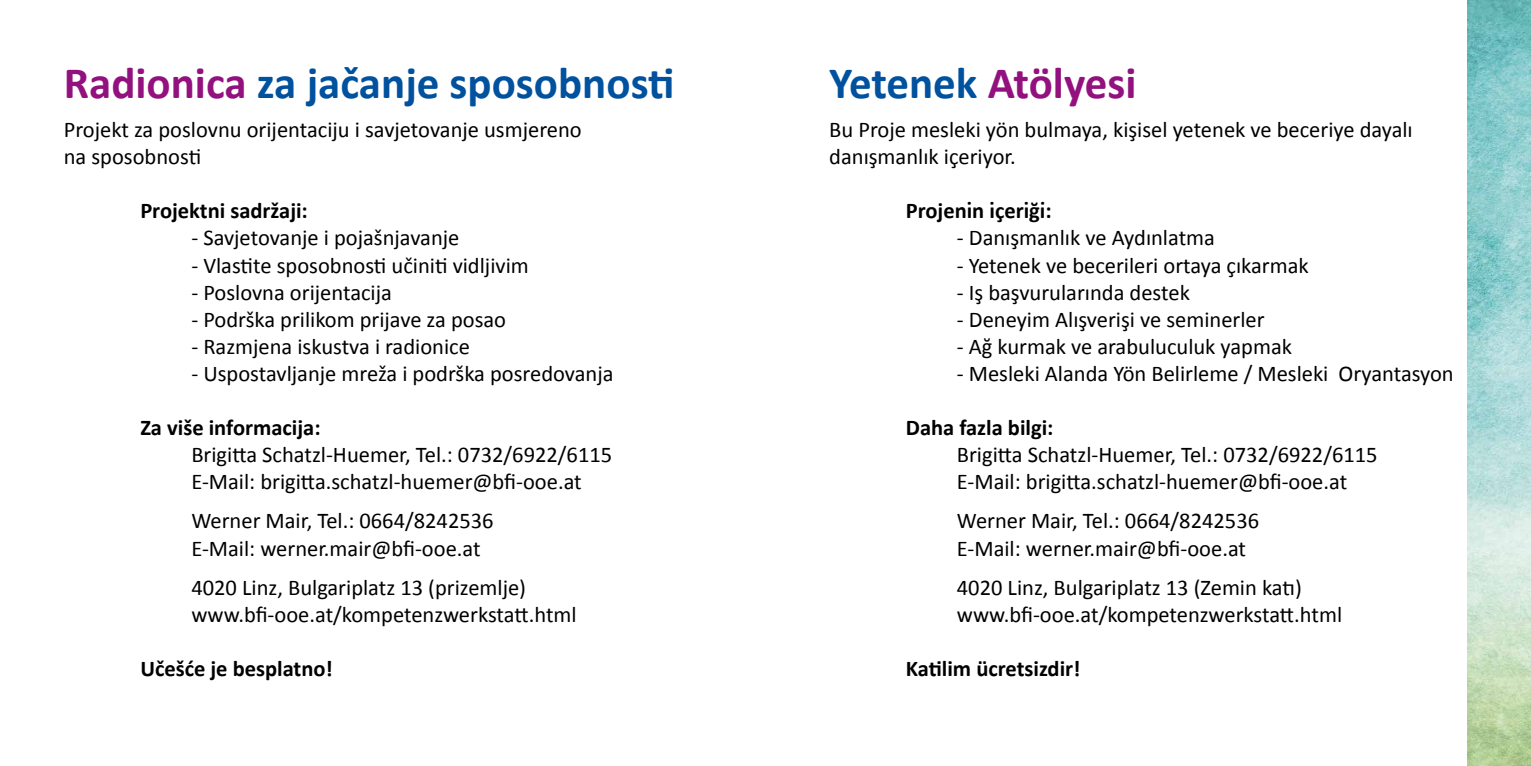
<style>
.page{position:relative;width:1531px;height:766px;background:#fff}
.page>*{position:absolute;margin:0;border:0;box-sizing:border-box;transform-origin:0 0}
.t1{font:700 45px "Calibri";color:#00519e}
.t2{font:700 45px "Calibri";color:#93117e}
.t3{font:22.5px/27px "Calibri";color:#000}
.t4{font:700 22.5px "Calibri";color:#000}
.s1{color:#93117e}
.s2{color:#00519e}
</style>
<div class="page">
<img style="left:1467px;top:0;width:64px;height:765px">
<h1 class="t1" style="left:64px;top:54px;width:612px"><span class="s1">Radionica</span> za jačanje sposobnosti</h1>
<p class="t3" style="left:64px;top:116px;width:519px">Projekt za poslovnu orijentaciju i savjetovanje usmjereno na sposobnosti</p>
<p class="t4" style="left:140px;top:196px;width:169px">Projektni sadržaji:</p>
<p class="t3" style="left:191px;top:224px;width:270px">- Savjetovanje i pojašnjavanje</p>
<p class="t3" style="left:191px;top:251px;width:339px">- Vlastite sposobnosti učiniti vidljivim</p>
<p class="t3" style="left:191px;top:278px;width:202px">- Poslovna orijentacija</p>
<p class="t3" style="left:191px;top:305px;width:316px">- Podrška prilikom prijave za posao</p>
<p class="t3" style="left:191px;top:332px;width:280px">- Razmjena iskustva i radionice</p>
<p class="t3" style="left:191px;top:359px;width:424px">- Uspostavljanje mreža i podrška posredovanja</p>
<p class="t4" style="left:140px;top:412px;width:182px">Za više informacija:</p>
<p class="t3" style="left:191px;top:440px;width:422px">Brigitta Schatzl-Huemer, Tel.: 0732/6922/6115<br>E-Mail: brigitta.schatzl-huemer@bfi-ooe.at</p>
<p class="t3" style="left:191px;top:507px;width:304px">Werner Mair, Tel.: 0664/8242536<br>E-Mail: werner.mair@bfi-ooe.at</p>
<p class="t3" style="left:191px;top:574px;width:387px">4020 Linz, Bulgariplatz 13 (prizemlje) www.bfi-ooe.at/kompetenzwerkstatt.html</p>
<p class="t4" style="left:140px;top:654px;width:194px">Učešće je besplatno!</p>
<h1 class="t2" style="left:829px;top:54px;width:309px"><span class="s2">Yetenek</span> Atölyesi</h1>
<p class="t3" style="left:829px;top:116px;width:585px">Bu Proje mesleki yön bulmaya, kişisel yetenek ve beceriye dayalı danışmanlık içeriyor.</p>
<p class="t4" style="left:906px;top:196px;width:151px">Projenin i̇ ği̇ :̇</p>
<p class="t4" style="left:974px;top:196px;width:56px">̇ çeri</p>
<p class="t3" style="left:957px;top:224px;width:260px">- Danışmanlık ve Aydınlatma</p>
<p class="t3" style="left:957px;top:251px;width:353px">- Yetenek ve becerileri ortaya çıkarmak</p>
<p class="t3" style="left:957px;top:278px;width:234px">- Iş başvurularında destek</p>
<p class="t3" style="left:957px;top:305px;width:309px">- Deneyim Alışverişi ve seminerler</p>
<p class="t3" style="left:957px;top:332px;width:337px">- Ağ kurmak ve arabuluculuk yapmak</p>
<p class="t3" style="left:957px;top:359px;width:498px">- Mesleki Alanda Yön Belirleme / Mesleki Oryantasyon</p>
<p class="t4" style="left:906px;top:412px;width:149px">Daha fazla bilgi:</p>
<p class="t3" style="left:957px;top:440px;width:422px">Brigitta Schatzl-Huemer, Tel.: 0732/6922/6115<br>E-Mail: brigitta.schatzl-huemer@bfi-ooe.at</p>
<p class="t3" style="left:957px;top:507px;width:304px">Werner Mair, Tel.: 0664/8242536<br>E-Mail: werner.mair@bfi-ooe.at</p>
<p class="t3" style="left:957px;top:574px;width:387px">4020 Linz, Bulgariplatz 13 (Zemin katı) www.bfi-ooe.at/kompetenzwerkstatt.html</p>
<p class="t4" style="left:906px;top:654px;width:176px">Katilim ücretsizdir!</p>
</div>
